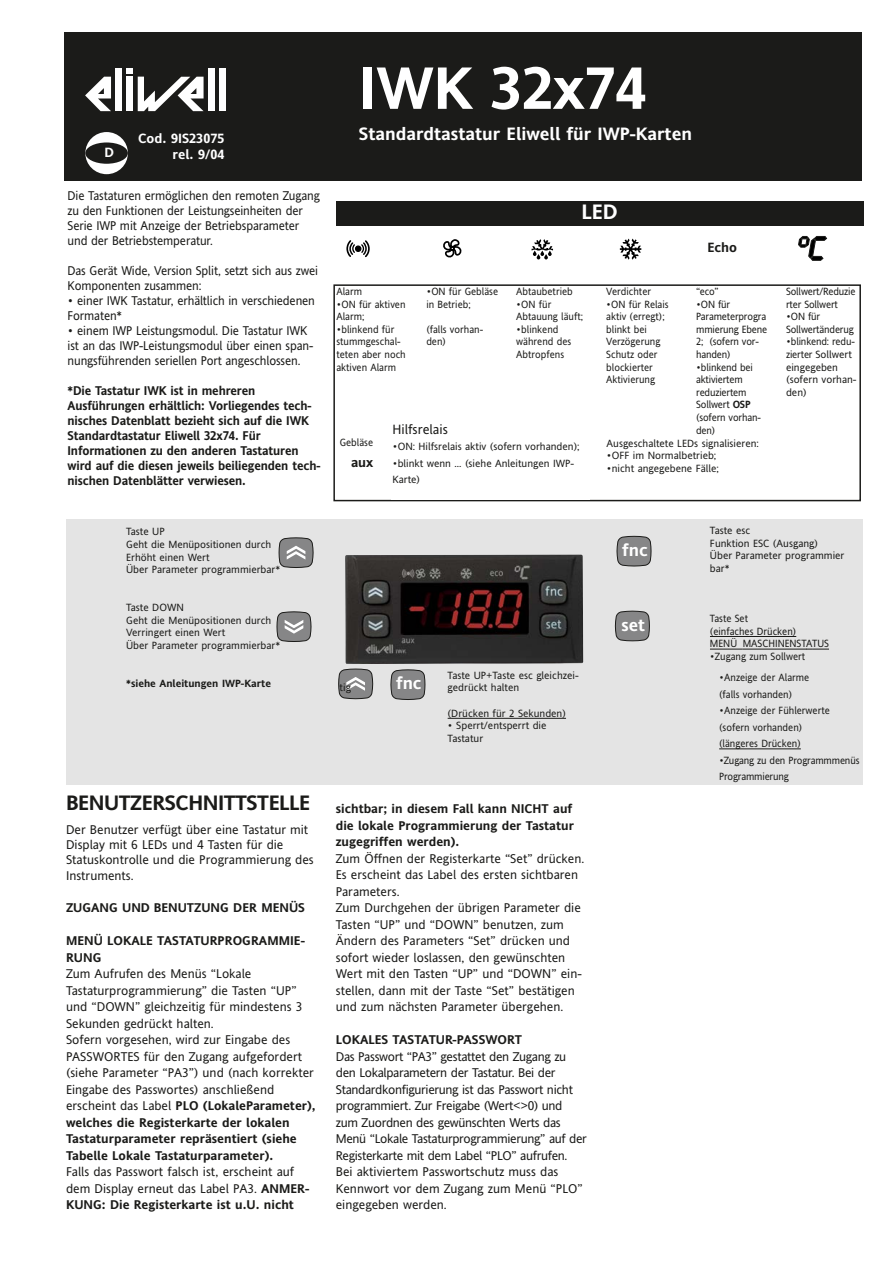
<style>
.page{position:relative;width:893px;height:1263px;background:#fff}
.page>*{position:absolute;margin:0;border:0;box-sizing:border-box;transform-origin:0 0}
.t1{font:700 60px "Invensys Andale";color:#fff}
.t2{font:700 21px "Invensys Andale";letter-spacing:-.02em;color:#1b1b19}
.t3{font:700 21px "Invensys Andale";color:#fff}
.t4{font:700 18px "Invensys Andale";color:#fff}
.t5{font:700 17.4px "Invensys Andale";color:#fff}
.t6{font:700 13.5px "Invensys Andale";color:#fff}
.t7{font:13.5px "Invensys Andale";color:#1b1b19}
.t8{font:700 13.5px "Invensys Andale";color:#1b1b19}
.t9{font:12.75px/16.5px "Invensys Andale";color:#1b1b19}
.t10{font:12.75px/15px "Invensys Andale";color:#1b1b19;scale:.95 1}
.t11{font:12.75px/16.5px "Invensys Andale";letter-spacing:-.025em;color:#1b1b19}
.t12{font:700 12.75px/15px "Invensys Andale";letter-spacing:-.01em;color:#1b1b19;scale:.95 1}
.t13{font:700 12.75px/16.5px "Invensys Andale";letter-spacing:-.01em;color:#1b1b19}
.t14{font:10.5px/12.6px "Invensys Andale";color:#1b1b19;scale:.95 1}
.t15{font:10.5px/12.6px "Invensys Andale";color:#1b1b19}
.t16{font:700 10.5px "Invensys Andale";color:#1b1b19}
.s1{font-weight:700}
</style>
<div class="page">
<div style="left:333px;top:284px;width:527px;height:217px;border:2px solid #1b1b19"></div>
<svg style="left:346px;top:240px;width:24px;height:18px"></svg>
<svg style="left:443px;top:239px;width:19px;height:19px"></svg>
<svg style="left:531px;top:239px;width:22px;height:20px"></svg>
<svg style="left:620px;top:239px;width:21px;height:21px"></svg>
<svg style="left:798px;top:236px;width:29px;height:25px"></svg>
<div style="left:336px;top:202px;width:527px;height:24px;background:#1b1b19"></div>
<div style="left:66px;top:519px;width:796px;height:265px;background:#e4e4e4"></div>
<div style="left:64px;top:32px;width:797px;height:149px;background:#1b1b19"></div>
<div style="left:126px;top:68px;width:7px;height:6px;background:#fff"></div>
<div style="left:126px;top:77px;width:7px;height:34px;background:#fff"></div>
<div style="left:115px;top:68px;width:7px;height:43px;background:#fff"></div>
<div style="left:219px;top:68px;width:7px;height:43px;background:#fff"></div>
<div style="left:208px;top:68px;width:6px;height:43px;background:#fff"></div>
<svg style="left:85px;top:77px;width:26px;height:34px"></svg>
<svg style="left:138px;top:77px;width:65px;height:34px"></svg>
<div style="left:85px;top:132px;width:43px;height:42px;background:#fff;border-radius:50%"></div>
<div style="left:85px;top:142px;width:43px;height:22px;background:#1b1b19;border-radius:50%"></div>
<svg style="left:279px;top:538px;width:34px;height:30px"></svg>
<svg style="left:277px;top:611px;width:34px;height:31px"></svg>
<svg style="left:616px;top:536px;width:35px;height:30px"></svg>
<svg style="left:615px;top:611px;width:34px;height:30px"></svg>
<img style="left:345px;top:555px;width:238px;height:109px">
<svg style="left:338px;top:669px;width:35px;height:30px"></svg>
<svg style="left:390px;top:670px;width:35px;height:30px"></svg>
<hr style="left:447px;top:718px;width:119px;height:1px;background:#1b1b19">
<div style="left:391px;top:413px;width:198px;height:87px;background:#fff"></div>
<div style="left:605px;top:438px;width:253px;height:52px;background:#fff"></div>
<hr style="left:710px;top:636px;width:86px;height:1px;background:#1b1b19">
<hr style="left:710px;top:649px;width:30px;height:1px;background:#1b1b19">
<hr style="left:742px;top:649px;width:64px;height:1px;background:#1b1b19">
<svg style="left:806px;top:649px;width:23px;height:1px"></svg>
<hr style="left:719px;top:749px;width:81px;height:1px;background:#1b1b19">
<h1 class="t1" style="left:359px;top:65px;width:289px">IWK 32x74</h1>
<p class="t6" style="left:138px;top:133px;width:88px">Cod. 9IS23075</p>
<h3 class="t4" style="left:359px;top:127px;width:334px">Standardtastatur Eliwell für IWP-Karten</h3>
<p class="t6" style="left:104px;top:147px;width:11px">D</p>
<p class="t6" style="left:173px;top:149px;width:53px">rel. 9/04</p>
<p class="t10" style="left:68px;top:189px;width:267px">Die Tastaturen ermöglichen den remoten Zugang zu den Funktionen der Leistungseinheiten der Serie IWP mit Anzeige der Betriebsparameter und der Betriebstemperatur.</p>
<p class="t10" style="left:68px;top:264px;width:265px">Das Gerät Wide, Version Split, setzt sich aus zwei<br>Komponenten zusammen:</p>
<p class="t10" style="left:68px;top:294px;width:262px">• einer IWK Tastatur, erhältlich in verschiedenen<br>Formaten*</p>
<p class="t10" style="left:68px;top:324px;width:260px">• einem IWP Leistungsmodul. Die Tastatur IWK ist an das IWP-Leistungsmodul über einen span&shy;nungsführenden seriellen Port angeschlossen.</p>
<p class="t12" style="left:68px;top:384px;width:267px">*Die Tastatur IWK ist in mehreren Ausführungen erhältlich: Vorliegendes tech&shy;nisches Datenblatt bezieht sich auf die IWK Standardtastatur Eliwell 32x74. Für Informationen zu den anderen Tastaturen wird auf die diesen jeweils beiliegenden tech&shy;nischen Datenblätter verwiesen.</p>
<h2 class="t3" style="left:581px;top:204px;width:38px">LED</h2>
<p class="t8" style="left:707px;top:242px;width:31px">Echo</p>
<p class="t14" style="left:336px;top:286px;width:28px">Alarm</p>
<p class="t14" style="left:336px;top:299px;width:74px">•ON für aktiven<br>Alarm;</p>
<p class="t14" style="left:336px;top:324px;width:75px">•blinkend für stummgeschal&shy;teten aber noch aktiven Alarm</p>
<p class="t14" style="left:426px;top:286px;width:77px">•ON für Gebläse in Betrieb;</p>
<p class="t14" style="left:426px;top:324px;width:61px">(falls vorhan&shy;den)</p>
<p class="t14" style="left:516px;top:286px;width:61px">Abtaubetrieb</p>
<p class="t14" style="left:516px;top:299px;width:72px">•ON für<br>Abtauung läuft;</p>
<p class="t14" style="left:516px;top:324px;width:59px">•blinkend während des<br>Abtropfens</p>
<p class="t14" style="left:339px;top:437px;width:37px">Gebläse</p>
<p class="t8" style="left:351px;top:457px;width:24px">aux</p>
<p class="t7" style="left:392px;top:424px;width:57px">Hilfsrelais</p>
<p class="t15" style="left:392px;top:441px;width:189px">•ON: Hilfsrelais aktiv (sofern vorhanden);</p>
<p class="t15" style="left:392px;top:456px;width:183px;line-height:16.5px">•blinkt wenn ... (siehe Anleitungen IWP-<br>Karte)</p>
<p class="t14" style="left:606px;top:286px;width:49px">Verdichter</p>
<p class="t14" style="left:606px;top:299px;width:67px">•ON für Relais aktiv (erregt); blinkt bei<br>Verzögerung<br>Schutz oder blockierter<br>Aktivierung</p>
<p class="t14" style="left:696px;top:286px;width:25px">“eco”</p>
<p class="t14" style="left:696px;top:299px;width:76px">•ON für<br>Parameterprogra mmierung Ebene<br>2; (sofern vor&shy;handen)</p>
<p class="t14" style="left:696px;top:362px;width:70px">•blinkend bei aktiviertem reduziertem<br>Sollwert <span class="s1">OSP </span>(sofern vorhan&shy;den)</p>
<p class="t15" style="left:606px;top:438px;width:154px">Ausgeschaltete LEDs signalisieren:</p>
<p class="t15" style="left:606px;top:450px;width:111px">•OFF im Normalbetrieb;</p>
<p class="t15" style="left:606px;top:463px;width:114px">•nicht angegebene Fälle;</p>
<p class="t14" style="left:786px;top:286px;width:75px">Sollwert/Reduzie rter Sollwert</p>
<p class="t14" style="left:786px;top:311px;width:73px">•ON für<br>Sollwertänderug</p>
<p class="t14" style="left:786px;top:336px;width:76px">•blinkend: redu&shy;zierter Sollwert eingegeben (sofern vorhan&shy;den)</p>
<p class="t15" style="left:126px;top:526px;width:156px">Taste UP<br>Geht die Menüpositionen durch<br>Erhöht einen Wert<br>Über Parameter programmierbar*</p>
<p class="t15" style="left:126px;top:602px;width:156px">Taste DOWN<br>Geht die Menüpositionen durch<br>Verringert einen Wert<br>Über Parameter programmierbar*</p>
<p class="t16" style="left:126px;top:679px;width:146px">*siehe Anleitungen IWP-Karte</p>
<h3 class="t5" style="left:396px;top:677px;width:27px">fnc</h3>
<p class="t15" style="left:447px;top:670px;width:133px">Taste UP+Taste esc gleichzei-</p>
<p class="t15" style="left:339px;top:682px;width:13px">tig</p>
<p class="t15" style="left:447px;top:682px;width:73px">gedrückt halten</p>
<p class="t15" style="left:447px;top:708px;width:120px">(Drücken für 2 Sekunden)</p>
<p class="t15" style="left:447px;top:720px;width:100px">• Sperrt/entsperrt die<br>Tastatur</p>
<h2 class="t2" style="left:66px;top:795px;width:246px">BENUTZERSCHNITTSTELLE</h2>
<p class="t9" style="left:66px;top:823px;width:249px;line-height:15.3px">Der Benutzer verfügt über eine Tastatur mit Display mit 6 LEDs und 4 Tasten für die Statuskontrolle und die Programmierung des Instruments.</p>
<p class="t13" style="left:66px;top:901px;width:240px">ZUGANG UND BENUTZUNG DER MENÜS</p>
<p class="t13" style="left:66px;top:934px;width:240px">MENÜ LOKALE TASTATURPROGRAMMIE-<br>RUNG</p>
<p class="t9" style="left:66px;top:967px;width:251px">Zum Aufrufen des Menüs “Lokale Tastaturprogrammierung” die Tasten “UP” und “DOWN” gleichzeitig für mindestens 3<br>Sekunden gedrückt halten.<br>Sofern vorgesehen, wird zur Eingabe des PASSWORTES für den Zugang aufgefordert (siehe Parameter “PA3”) und (nach korrekter Eingabe des Passwortes) anschließend erscheint das Label <span class="s1">PLO (LokaleParameter), welches die Registerkarte der lokalen Tastaturparameter repräsentiert (siehe Tabelle Lokale Tastaturparameter).</span></p>
<p class="t9" style="left:66px;top:1165px;width:245px">Falls das Passwort falsch ist, erscheint auf dem Display erneut das Label PA3. <span class="s1">ANMER-<br>KUNG: Die Registerkarte ist u.U. nicht</span></p>
<p class="t13" style="left:336px;top:802px;width:239px">sichtbar; in diesem Fall kann NICHT auf die lokale Programmierung der Tastatur zugegriffen werden).</p>
<p class="t9" style="left:336px;top:851px;width:250px">Zum Öffnen der Registerkarte “Set” drücken.<br>Es erscheint das Label des ersten sichtbaren Parameters.<br>Zum Durchgehen der übrigen Parameter die Tasten “UP” und “DOWN” benutzen, zum Ändern des Parameters “Set” drücken und sofort wieder loslassen, den gewünschten Wert mit den Tasten “UP” und “DOWN” ein&shy;stellen, dann mit der Taste “Set” bestätigen und zum nächsten Parameter übergehen.</p>
<p class="t13" style="left:336px;top:1033px;width:188px">LOKALES TASTATUR-PASSWORT</p>
<p class="t11" style="left:336px;top:1049px;width:252px">Das Passwort “PA3” gestattet den Zugang zu den Lokalparametern der Tastatur. Bei der Standardkonfigurierung ist das Passwort nicht programmiert. Zur Freigabe (Wert&lt;&gt;0) und zum Zuordnen des gewünschten Werts das Menü “Lokale Tastaturprogrammierung” auf der Registerkarte mit dem Label “PLO” aufrufen.<br>Bei aktiviertem Passwortschutz muss das Kennwort vor dem Zugang zum Menü “PLO” eingegeben werden.</p>
<h3 class="t5" style="left:622px;top:543px;width:27px">fnc</h3>
<h3 class="t5" style="left:621px;top:618px;width:25px">set</h3>
<p class="t15" style="left:710px;top:525px;width:136px">Taste esc<br>Funktion ESC (Ausgang)<br>Über Parameter programmier bar*</p>
<p class="t14" style="left:710px;top:613px;width:127px">Taste Set<br>(einfaches Drücken)<br>MENÜ MASCHINENSTATUS</p>
<p class="t14" style="left:710px;top:651px;width:102px">•Zugang zum Sollwert</p>
<p class="t14" style="left:719px;top:670px;width:96px;line-height:16.5px">•Anzeige der Alarme (falls vorhanden)</p>
<p class="t14" style="left:719px;top:703px;width:118px;line-height:16.5px">•Anzeige der Fühlerwerte (sofern vorhanden) (längeres Drücken)</p>
<p class="t14" style="left:719px;top:753px;width:149px;line-height:16.5px">•Zugang zu den Programmmenüs<br>Programmierung</p>
</div>
